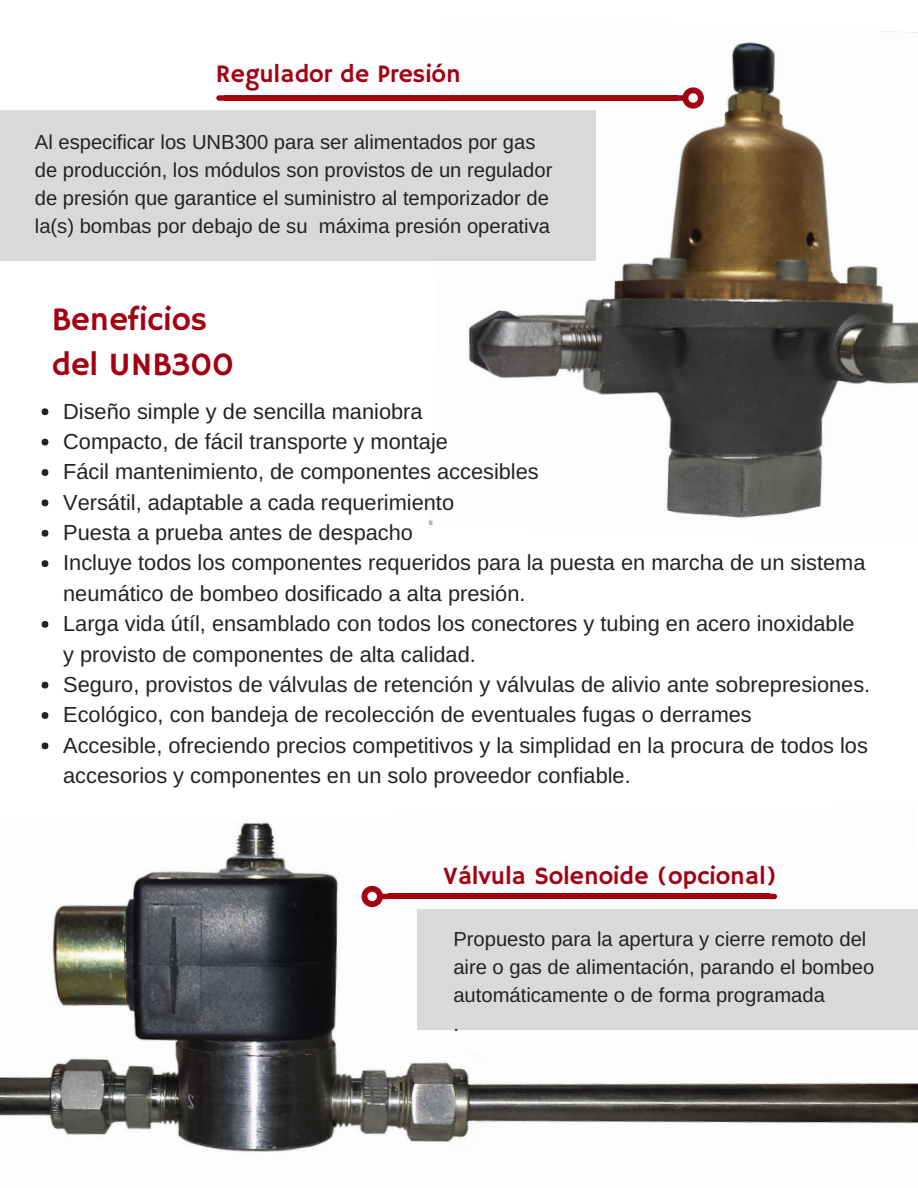
<style>
.page{position:relative;width:918px;height:1188px;background:#fff}
.page>*{position:absolute;margin:0;border:0;box-sizing:border-box;transform-origin:0 0}
.t1{font:32.7px/45px "Hammersmith One";color:#a30012}
.t2{font:24.9px "Hammersmith One";color:#a30012}
.t3{font:21.75px/30.3px "Arimo";color:#222}
.t4{font:20.25px/28.2px "Arimo";color:#222}
</style>
<div class="page">
<img style="left:429px;top:31px;width:489px;height:494px">
<div style="left:42px;top:408px;width:6px;height:7px;background:#222;border-radius:50%"></div>
<div style="left:42px;top:439px;width:6px;height:7px;background:#222;border-radius:50%"></div>
<div style="left:42px;top:469px;width:6px;height:7px;background:#222;border-radius:50%"></div>
<svg style="left:42px;top:500px;width:6px;height:6px"></svg>
<div style="left:42px;top:530px;width:6px;height:7px;background:#222;border-radius:50%"></div>
<div style="left:42px;top:560px;width:6px;height:7px;background:#222;border-radius:50%"></div>
<div style="left:42px;top:621px;width:6px;height:7px;background:#222;border-radius:50%"></div>
<svg style="left:42px;top:682px;width:6px;height:6px"></svg>
<div style="left:42px;top:712px;width:6px;height:7px;background:#222;border-radius:50%"></div>
<div style="left:42px;top:742px;width:6px;height:7px;background:#222;border-radius:50%"></div>
<img style="left:0;top:822px;width:918px;height:330px">
<svg style="left:769px;top:894px;width:8px;height:5px"></svg>
<div style="left:388px;top:894px;width:381px;height:5px;background:#a30012"></div>
<svg style="left:361px;top:886px;width:27px;height:21px"></svg>
<div style="left:367px;top:892px;width:10px;height:9px;background:#fff;border-radius:50%"></div>
<div style="left:417px;top:909px;width:501px;height:120px;background:#d9d9d9"></div>
<svg style="left:216px;top:95px;width:8px;height:6px"></svg>
<div style="left:224px;top:95px;width:454px;height:6px;background:#a30012"></div>
<svg style="left:677px;top:87px;width:27px;height:22px"></svg>
<div style="left:688px;top:93px;width:10px;height:10px;background:#fff;border-radius:50%"></div>
<div style="left:0;top:110px;width:596px;height:151px;background:#d9d9d9"></div>
<p class="t2" style="left:216px;top:60px;width:246px">Regulador de Presión</p>
<p class="t4" style="left:35px;top:127px;width:519px">Al especificar los UNB300 para ser alimentados por gas de producción, los módulos son provistos de un regulador de presión que garantice el suministro al temporizador de la(s) bombas por debajo de su máxima presión operativa</p>
<h1 class="t1" style="left:52px;top:298px;width:184px">Beneficios del UNB300</h1>
<p class="t3" style="left:63px;top:396px;width:809px">Diseño simple y de sencilla maniobra<br>Compacto, de fácil transporte y montaje<br>Fácil mantenimiento, de componentes accesibles<br>Versátil, adaptable a cada requerimiento<br>Puesta a prueba antes de despacho<br>Incluye todos los componentes requeridos para la puesta en marcha de un sistema neumático de bombeo dosificado a alta presión.<br>Larga vida útíl, ensamblado con todos los conectores y tubing en acero inoxidable y provisto de componentes de alta calidad.<br>Seguro, provistos de válvulas de retención y válvulas de alivio ante sobrepresiones.<br>Ecológico, con bandeja de recolección de eventuales fugas o derrames<br>Accesible, ofreciendo precios competitivos y la simplidad en la procura de todos los accesorios y componentes en un solo proveedor confiable.</p>
<p class="t2" style="left:443px;top:862px;width:335px">Válvula Solenoide (opcional)</p>
<p class="t4" style="left:453px;top:925px;width:422px">Propuesto para la apertura y cierre remoto del aire o gas de alimentación, parando el bombeo automáticamente o de forma programada<br>.</p>
</div>
